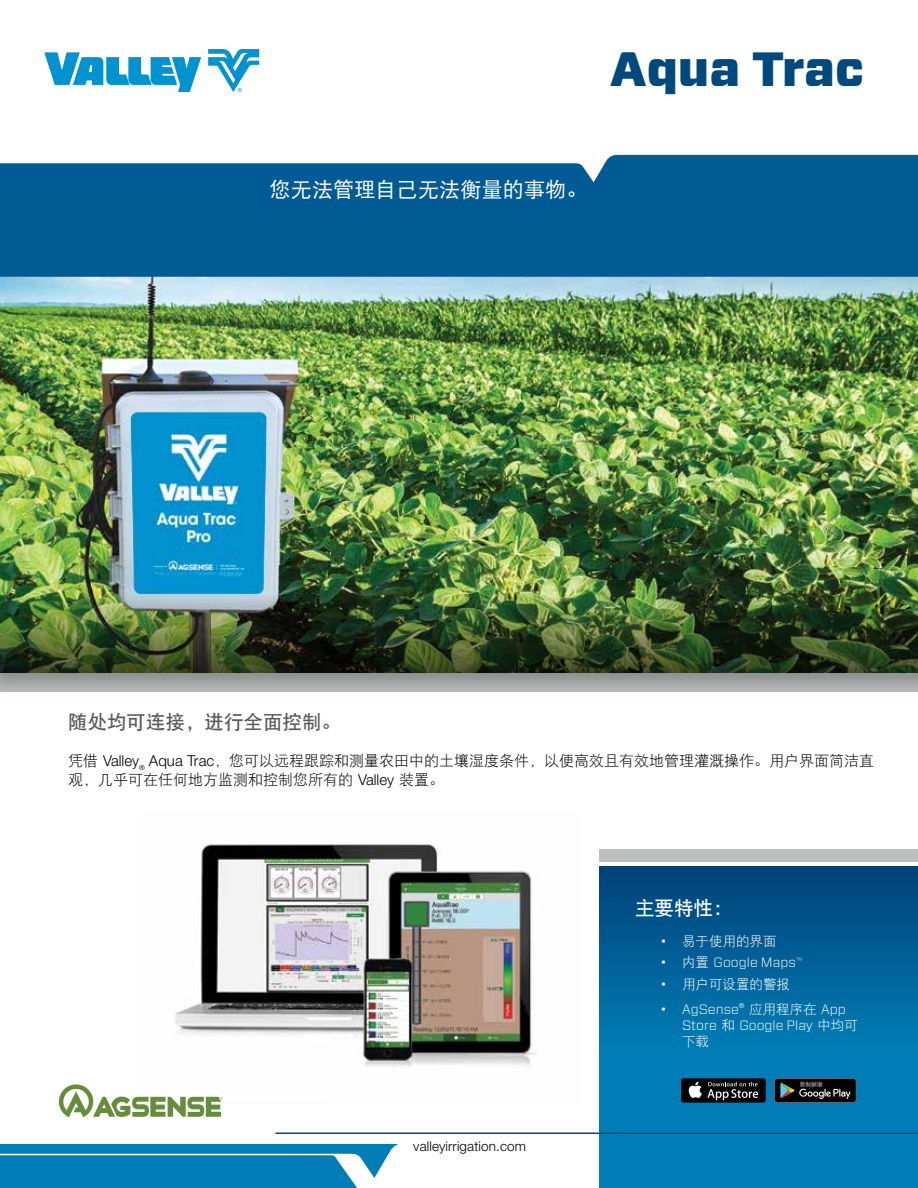
<style>
.page{position:relative;width:918px;height:1188px;background:#fff}
.page>*{position:absolute;margin:0;border:0;box-sizing:border-box;transform-origin:0 0}
.t1{font:900 48px "Forza";color:#00497c}
.t2{font:21px "DFP Hei W5";letter-spacing:.01em;color:#fff}
.t3{font:19.5px "DFP Hei W7";color:#58595b}
.t4{font:19.5px "DFP Hei W7";color:#fff}
.t5{font:15px/19.5px "DFP Hei W3";color:#000}
.t6{font:300 13.5px/16.2px "Forza";color:#fff}
.t7{font:300 13.5px "Helvetica Neue LT Pro";letter-spacing:.01em;color:#000}
.t8{font:13.5px "DFP Hei W3";color:#fff}
.s1{font-family:"Helvetica Neue LT Pro";font-weight:300}
.s2{font-family:"Forza";font-weight:300}
.s3{font-family:"DFP Hei W3";font-weight:400}
</style>
<div class="page">
<img style="left:175px;top:844px;width:364px;height:223px">
<svg style="left:0;top:1144px;width:398px;height:44px;background:#1c8bbe"></svg>
<div style="left:0;top:270px;width:918px;height:428px;background:#000;opacity:.26"></div>
<img style="left:0;top:277px;width:918px;height:317px">
<img style="left:0;top:594px;width:918px;height:79px">
<svg style="left:208px;top:49px;width:51px;height:43px"></svg>
<svg style="left:44px;top:52px;width:157px;height:40px"></svg>
<div style="left:0;top:155px;width:918px;height:122px;background:#005b94"></div>
<svg style="left:59px;top:1084px;width:164px;height:33px"></svg>
<div style="left:599px;top:866px;width:319px;height:322px;background:#007db6"></div>
<div style="left:599px;top:866px;width:319px;height:181px;background:linear-gradient(to bottom,#004178,#007cb5)"></div>
<div style="left:599px;top:849px;width:319px;height:13px;background:#bdbfbf"></div>
<hr style="left:275px;top:1132px;width:643px;height:2px;background:#00497c">
<div style="left:681px;top:1078px;width:85px;height:25px;background:#000;border-radius:2px"></div>
<svg style="left:688px;top:1082px;width:14px;height:16px"></svg>
<svg style="left:708px;top:1082px;width:50px;height:18px"></svg>
<svg style="left:774px;top:1078px;width:82px;height:25px;background:#252a2a"></svg>
<img style="left:799px;top:1081px;width:24px;height:7px">
<h2 class="t2" style="left:270px;top:178px;width:319px">您无法管理自己无法衡量的事物。</h2>
<h1 class="t1" style="left:610px;top:37px;width:255px">Aqua Trac</h1>
<h3 class="t3" style="left:68px;top:711px;width:274px">随处均可连接，进行全面控制。</h3>
<p class="t5" style="left:68px;top:751px;width:808px">凭借 <span class="s1">Valley</span><sub>®</sub> <span class="s1">Aqua Trac</span>，您可以远程跟踪和测量农田中的土壤湿度条件，以便高效且有效地管理灌溉操作。用户界面简洁直观，几乎可在任何地方监测和控制您所有的 <span class="s1">Valley</span> 装置。</p>
<h3 class="t4" style="left:635px;top:898px;width:99px">主要特性：</h3>
<p class="t7" style="left:413px;top:1138px;width:114px">valleyirrigation.com</p>
<p class="t8" style="left:661px;top:933px;width:118px"><span class="s2">•</span> 易于使用的界面</p>
<p class="t6" style="left:661px;top:954px;width:143px">• <span class="s3">内置</span> Google Maps<sup>™</sup></p>
<p class="t8" style="left:661px;top:977px;width:131px"><span class="s2">•</span> 用户可设置的警报</p>
<p class="t6" style="left:682px;top:1001px;width:177px;text-indent:-22px">• AgSense<sup>®</sup> <span class="s3">应用程序在</span> App<br>Store <span class="s3">和</span> Google Play <span class="s3">中均可</span></p>
<p class="t8" style="left:682px;top:1034px;width:28px">下载</p>
</div>
